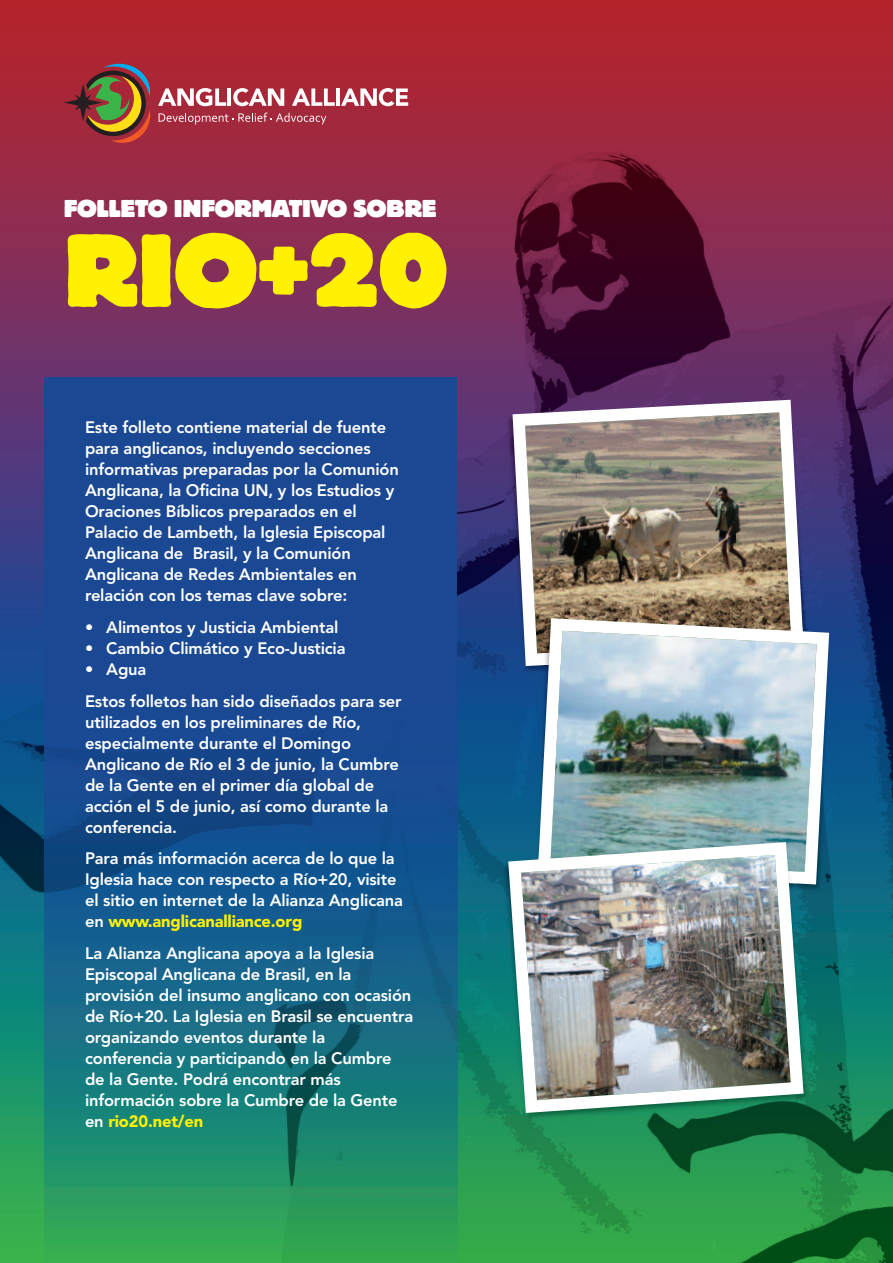
<style>
.page{position:relative;width:893px;height:1263px;background:#fff}
.page>*{position:absolute;margin:0;border:0;box-sizing:border-box;transform-origin:0 0}
.t1{font:108px "Block T Heav";color:#fff101}
.t2{font:25.5px "Block T Heav";letter-spacing:-.01em;color:#fff}
.t3{font:800 16.5px/21px "Avenir";letter-spacing:-.01em;color:#fff}
.s1{font-weight:900;color:#fff101}
</style>
<div class="page">
<img style="left:0;top:0;width:893px;height:1263px">
<svg style="left:158px;top:88px;width:68px;height:18px"></svg>
<hr style="left:228px;top:88px;width:3px;height:18px;background:#fff">
<svg style="left:233px;top:88px;width:51px;height:18px"></svg>
<svg style="left:292px;top:88px;width:43px;height:18px"></svg>
<hr style="left:336px;top:88px;width:4px;height:18px;background:#fff">
<svg style="left:341px;top:88px;width:67px;height:18px"></svg>
<svg style="left:64px;top:64px;width:86px;height:79px;background:#8a4c39"></svg>
<svg style="left:159px;top:113px;width:167px;height:12px;background:#b34e5e"></svg>
<img style="left:502px;top:395px;width:311px;height:284px">
<img style="left:506px;top:393px;width:304px;height:279px">
<img style="left:532px;top:612px;width:303px;height:279px">
<img style="left:497px;top:856px;width:319px;height:270px">
<img style="left:502px;top:836px;width:308px;height:283px">
<img style="left:44px;top:695px;width:413px;height:568px">
<div style="left:44px;top:377px;width:413px;height:318px;background:#1b4892"></div>
<h2 class="t2" style="left:64px;top:194px;width:374px">FOLLETO INFORMATIVO SOBRE</h2>
<h1 class="t1" style="left:64px;top:206px;width:386px">RIO+20</h1>
<p class="t3" style="left:85px;top:419px;width:315px">Este folleto contiene material de fuente para anglicanos, incluyendo secciones informativas preparadas por la Comunión Anglicana, la Oficina UN, y los Estudios y Oraciones Bíblicos preparados en el Palacio de Lambeth, la Iglesia Episcopal Anglicana de Brasil, y la Comunión Anglicana de Redes Ambientales en relación con los temas clave sobre:</p>
<p class="t3" style="left:85px;top:618px;width:255px">• Alimentos y Justicia Ambiental</p>
<p class="t3" style="left:85px;top:639px;width:262px">• Cambio Climático y Eco-Justicia</p>
<p class="t3" style="left:85px;top:655px;width:318px;line-height:31.5px">• Agua<br>Estos folletos han sido diseñados para ser</p>
<p class="t3" style="left:85px;top:713px;width:315px">utilizados en los preliminares de Río, especialmente durante el Domingo Anglicano de Río el 3 de junio, la Cumbre de la Gente en el primer día global de acción el 5 de junio, así como durante la conferencia.</p>
<p class="t3" style="left:85px;top:849px;width:319px">Para más información acerca de lo que la Iglesia hace con respecto a Río+20, visite el sitio en internet de la Alianza Anglicana en <span class="s1">www.anglicanalliance.org</span></p>
<p class="t3" style="left:85px;top:944px;width:330px">La Alianza Anglicana apoya a la Iglesia Episcopal Anglicana de Brasil, en la provisión del insumo anglicano con ocasión de Río+20. La Iglesia en Brasil se encuentra organizando eventos durante la conferencia y participando en la Cumbre de la Gente. Podrá encontrar más información sobre la Cumbre de la Gente en <span class="s1">rio20.net/en</span></p>
</div>
